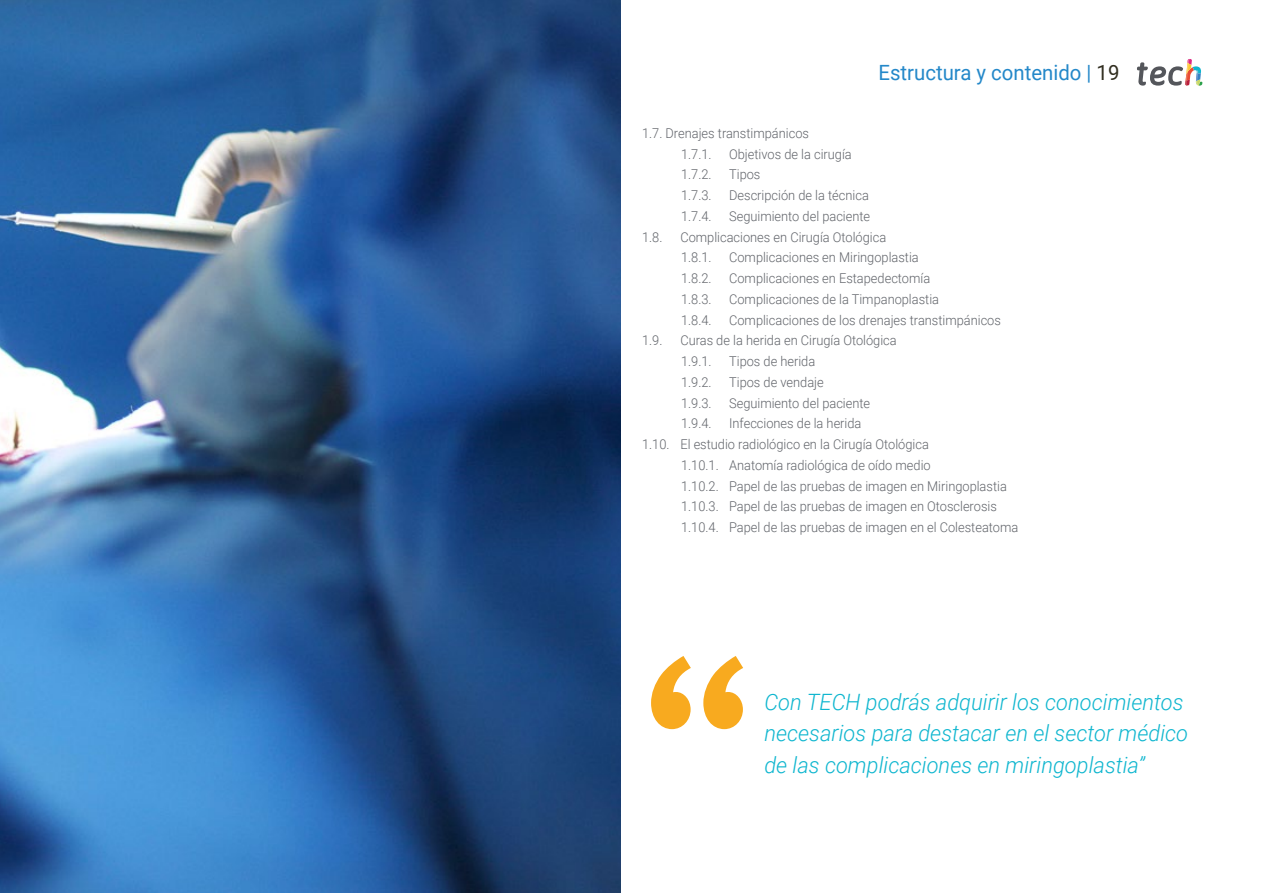
<style>
.page{position:relative;width:1263px;height:893px;background:#fff}
.page>*{position:absolute;margin:0;border:0;box-sizing:border-box;transform-origin:0 0}
.t1{font:italic 300 22.5px/31.5px "Roboto";color:#0fb6cf}
.t2{font:21px "Roboto";color:#2488c9}
.t3{font:300 13.5px/20.7px "Roboto";color:#61646a;scale:.95 1}
.s1{color:#312e20}
</style>
<div class="page">
<svg style="left:1137px;top:59px;width:65px;height:27px"></svg>
<svg style="left:651px;top:656px;width:92px;height:73px"></svg>
<img style="left:0;top:0;width:621px;height:893px">
<h2 class="t2" style="left:878px;top:57px;width:242px">Estructura y contenido | <span class="s1">19</span></h2>
<p class="t3" style="left:681px;top:122px;width:136px;text-indent:-39px">1.7. Drenajes transtimpánicos<br>1.7.1.</p>
<p class="t3" style="left:729px;top:143px;width:131px">Objetivos de la cirugía</p>
<p class="t3" style="left:681px;top:164px;width:34px">1.7.2.</p>
<p class="t3" style="left:729px;top:164px;width:34px">Tipos</p>
<p class="t3" style="left:681px;top:184px;width:34px">1.7.3.</p>
<p class="t3" style="left:729px;top:184px;width:149px">Descripción de la técnica</p>
<p class="t3" style="left:681px;top:205px;width:34px">1.7.4.</p>
<p class="t3" style="left:729px;top:205px;width:150px">Seguimiento del paciente</p>
<p class="t3" style="left:642px;top:226px;width:23px">1.8.</p>
<p class="t3" style="left:680px;top:226px;width:218px">Complicaciones en Cirugía Otológica<br>1.8.1.</p>
<p class="t3" style="left:729px;top:247px;width:201px">Complicaciones en Miringoplastia</p>
<p class="t3" style="left:681px;top:267px;width:34px">1.8.2.</p>
<p class="t3" style="left:729px;top:267px;width:213px">Complicaciones en Estapedectomía</p>
<p class="t3" style="left:681px;top:288px;width:34px">1.8.3.</p>
<p class="t3" style="left:729px;top:288px;width:222px">Complicaciones de la Timpanoplastia</p>
<p class="t3" style="left:681px;top:309px;width:34px">1.8.4.</p>
<p class="t3" style="left:729px;top:309px;width:288px">Complicaciones de los drenajes transtimpánicos</p>
<p class="t3" style="left:642px;top:330px;width:23px">1.9.</p>
<p class="t3" style="left:680px;top:330px;width:229px">Curas de la herida en Cirugía Otológica<br>1.9.1.</p>
<p class="t3" style="left:729px;top:350px;width:92px">Tipos de herida</p>
<p class="t3" style="left:681px;top:371px;width:34px">1.9.2.</p>
<p class="t3" style="left:729px;top:371px;width:101px">Tipos de vendaje</p>
<p class="t3" style="left:681px;top:392px;width:34px">1.9.3.</p>
<p class="t3" style="left:729px;top:392px;width:150px">Seguimiento del paciente</p>
<p class="t3" style="left:681px;top:413px;width:34px">1.9.4.</p>
<p class="t3" style="left:729px;top:413px;width:141px">Infecciones de la herida</p>
<p class="t3" style="left:642px;top:433px;width:303px">1.10. El estudio radiológico en la Cirugía Otológica</p>
<p class="t3" style="left:681px;top:454px;width:264px">1.10.1. Anatomía radiológica de oído medio</p>
<p class="t3" style="left:681px;top:475px;width:344px">1.10.2. Papel de las pruebas de imagen en Miringoplastia</p>
<p class="t3" style="left:681px;top:496px;width:334px">1.10.3. Papel de las pruebas de imagen en Otosclerosis</p>
<p class="t3" style="left:681px;top:516px;width:356px">1.10.4. Papel de las pruebas de imagen en el Colesteatoma</p>
<h1 class="t1" style="left:764px;top:685px;width:425px">Con TECH podrás adquirir los conocimientos necesarios para destacar en el sector médico de las complicaciones en miringoplastia”</h1>
</div>
